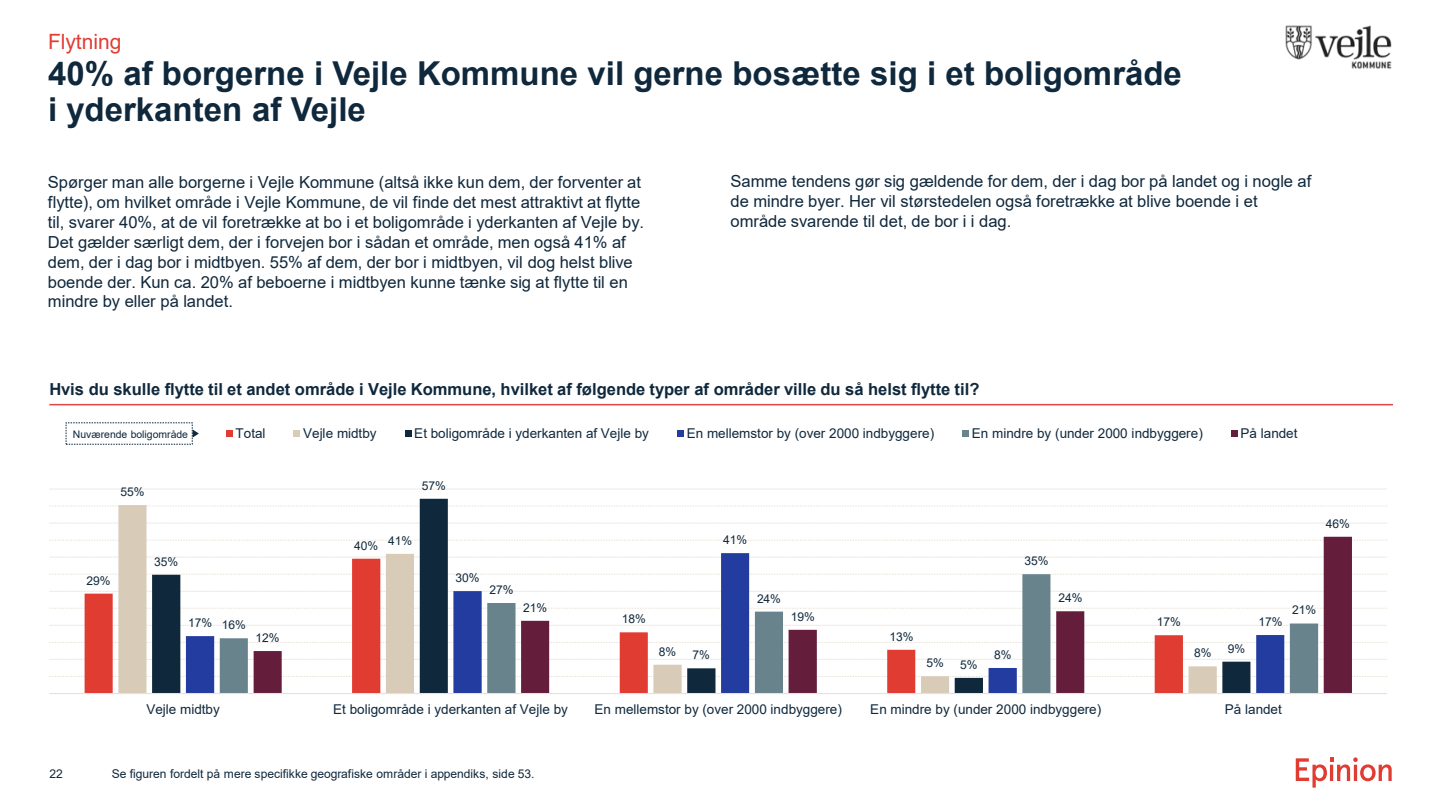
<style>
.page{position:relative;width:1440px;height:810px;background:#fff}
.page>*{position:absolute;margin:0;border:0;box-sizing:border-box;transform-origin:0 0}
.t1{font:700 33px/35.7px "Arial";color:#0f283c}
.t2{font:21px "Arial";color:#e13c32}
.t3{font:16.65px "Arial";color:#0f283c}
.t4{font:16.5px/19.8px "Arial";color:#0f283c}
.t5{font:700 16.5px "Arial";color:#0f283c}
.t6{font:13.5px "Arial";letter-spacing:.005em;color:#0f283c}
.t7{font:12.15px "Arial";color:#0f283c}
.t8{font:12px "Arial";letter-spacing:-.005em;color:#0f283c}
.t9{font:10.5px "Arial";letter-spacing:-.005em;color:#0f283c}
</style>
<div class="page">
<svg style="left:1296px;top:757px;width:96px;height:31px"></svg>
<img style="left:1285px;top:25px;width:107px;height:44px">
<svg style="left:49px;top:676px;width:1338px;height:1px"></svg>
<svg style="left:49px;top:642px;width:1338px;height:1px"></svg>
<svg style="left:49px;top:608px;width:1338px;height:1px"></svg>
<svg style="left:49px;top:574px;width:1338px;height:1px"></svg>
<svg style="left:49px;top:540px;width:1338px;height:1px"></svg>
<svg style="left:49px;top:506px;width:1338px;height:1px"></svg>
<svg style="left:49px;top:659px;width:1338px;height:1px"></svg>
<svg style="left:49px;top:625px;width:1338px;height:1px"></svg>
<svg style="left:49px;top:591px;width:1338px;height:1px"></svg>
<svg style="left:49px;top:557px;width:1338px;height:1px"></svg>
<svg style="left:49px;top:523px;width:1338px;height:1px"></svg>
<svg style="left:49px;top:489px;width:1338px;height:1px"></svg>
<svg style="left:85px;top:573px;width:33px;height:120px;fill:#e13c32"></svg>
<svg style="left:118px;top:505px;width:34px;height:188px;background:#ded4c4"></svg>
<svg style="left:152px;top:499px;width:1098px;height:194px"></svg>
<svg style="left:186px;top:553px;width:68px;height:140px"></svg>
<svg style="left:220px;top:574px;width:34px;height:119px"></svg>
<svg style="left:254px;top:537px;width:1098px;height:156px"></svg>
<hr style="left:49px;top:693px;width:1338px;height:1px;background:#e8e1d5">
<div style="left:226px;top:431px;width:7px;height:6px;background:#e13c32"></div>
<svg style="left:294px;top:431px;width:6px;height:6px"></svg>
<svg style="left:405px;top:431px;width:6px;height:6px"></svg>
<div style="left:677px;top:431px;width:7px;height:6px;background:#233ca0"></div>
<div style="left:962px;top:431px;width:7px;height:6px;background:#68838b"></div>
<div style="left:1231px;top:431px;width:7px;height:6px;background:#641e3c"></div>
<svg style="left:193px;top:429px;width:6px;height:9px"></svg>
<hr style="left:49px;top:404px;width:1344px;height:1px;background:#e14646">
<h2 class="t2" style="left:48px;top:27px;width:75px">Flytning</h2>
<h2 class="t1" style="left:48px;top:56px;width:1135px">40% af borgerne i Vejle Kommune vil gerne bosætte sig i et boligområde i yderkanten af Vejle</h2>
<p class="t4" style="left:48px;top:173px;width:598px">Spørger man alle borgerne i Vejle Kommune (altså ikke kun dem, der forventer at flytte), om hvilket område i Vejle Kommune, de vil finde det mest attraktivt at flytte til, svarer 40%, at de vil foretrække at bo i et boligområde i yderkanten af Vejle by.<br>Det gælder særligt dem, der i forvejen bor i sådan et område, men også 41% af dem, der i dag bor i midtbyen. 55% af dem, der bor i midtbyen, vil dog helst blive boende der. Kun ca. 20% af beboerne i midtbyen kunne tænke sig at flytte til en mindre by eller på landet.</p>
<p class="t3" style="left:730px;top:170px;width:583px">Samme tendens gør sig gældende for dem, der i dag bor på landet og i nogle af</p>
<p class="t4" style="left:730px;top:191px;width:529px">de mindre byer. Her vil størstedelen også foretrække at blive boende i et område svarende til det, de bor i i dag.</p>
<p class="t5" style="left:49px;top:377px;width:932px">Hvis du skulle flytte til et andet område i Vejle Kommune, hvilket af følgende typer af områder ville du så helst flytte til?</p>
<p class="t9" style="left:73px;top:427px;width:117px">Nuværende boligområde</p>
<p class="t6" style="left:236px;top:424px;width:31px">Total</p>
<p class="t6" style="left:303px;top:424px;width:75px">Vejle midtby</p>
<p class="t6" style="left:414px;top:424px;width:236px">Et boligområde i yderkanten af Vejle by</p>
<p class="t6" style="left:687px;top:424px;width:249px">En mellemstor by (over 2000 indbyggere)</p>
<p class="t6" style="left:972px;top:424px;width:232px">En mindre by (under 2000 indbyggere)</p>
<p class="t6" style="left:1241px;top:424px;width:58px">På landet</p>
<p class="t8" style="left:120px;top:484px;width:26px">55%</p>
<p class="t8" style="left:87px;top:572px;width:26px">29%</p>
<p class="t8" style="left:154px;top:553px;width:26px">35%</p>
<p class="t8" style="left:188px;top:615px;width:26px">17%</p>
<p class="t7" style="left:422px;top:477px;width:26px">57%</p>
<p class="t8" style="left:354px;top:537px;width:26px">40%</p>
<p class="t8" style="left:388px;top:532px;width:26px">41%</p>
<p class="t8" style="left:456px;top:569px;width:26px">30%</p>
<p class="t8" style="left:723px;top:532px;width:26px">41%</p>
<p class="t8" style="left:1025px;top:553px;width:26px">35%</p>
<p class="t8" style="left:489px;top:581px;width:26px">27%</p>
<p class="t8" style="left:1058px;top:590px;width:26px">24%</p>
<p class="t8" style="left:757px;top:590px;width:26px">24%</p>
<p class="t8" style="left:523px;top:599px;width:26px">21%</p>
<p class="t8" style="left:791px;top:608px;width:26px">19%</p>
<p class="t8" style="left:622px;top:611px;width:26px">18%</p>
<p class="t8" style="left:222px;top:617px;width:26px">16%</p>
<p class="t8" style="left:1258px;top:613px;width:26px">17%</p>
<p class="t8" style="left:1157px;top:614px;width:26px">17%</p>
<p class="t8" style="left:256px;top:630px;width:26px">12%</p>
<p class="t8" style="left:659px;top:643px;width:19px">8%</p>
<p class="t8" style="left:693px;top:647px;width:19px">7%</p>
<p class="t8" style="left:889px;top:628px;width:26px">13%</p>
<p class="t8" style="left:926px;top:655px;width:19px">5%</p>
<p class="t8" style="left:960px;top:656px;width:19px">5%</p>
<p class="t8" style="left:994px;top:646px;width:19px">8%</p>
<p class="t8" style="left:1194px;top:645px;width:19px">8%</p>
<p class="t8" style="left:1228px;top:640px;width:19px">9%</p>
<p class="t8" style="left:1326px;top:515px;width:26px">46%</p>
<p class="t8" style="left:1292px;top:602px;width:26px">21%</p>
<p class="t6" style="left:146px;top:700px;width:75px">Vejle midtby</p>
<p class="t6" style="left:333px;top:700px;width:236px">Et boligområde i yderkanten af Vejle by</p>
<p class="t6" style="left:595px;top:700px;width:249px">En mellemstor by (over 2000 indbyggere)</p>
<p class="t6" style="left:870px;top:700px;width:232px">En mindre by (under 2000 indbyggere)</p>
<p class="t6" style="left:1225px;top:700px;width:58px">På landet</p>
<p class="t8" style="left:49px;top:766px;width:15px">22</p>
<p class="t8" style="left:112px;top:766px;width:424px">Se figuren fordelt på mere specifikke geografiske områder i appendiks, side 53.</p>
</div>
